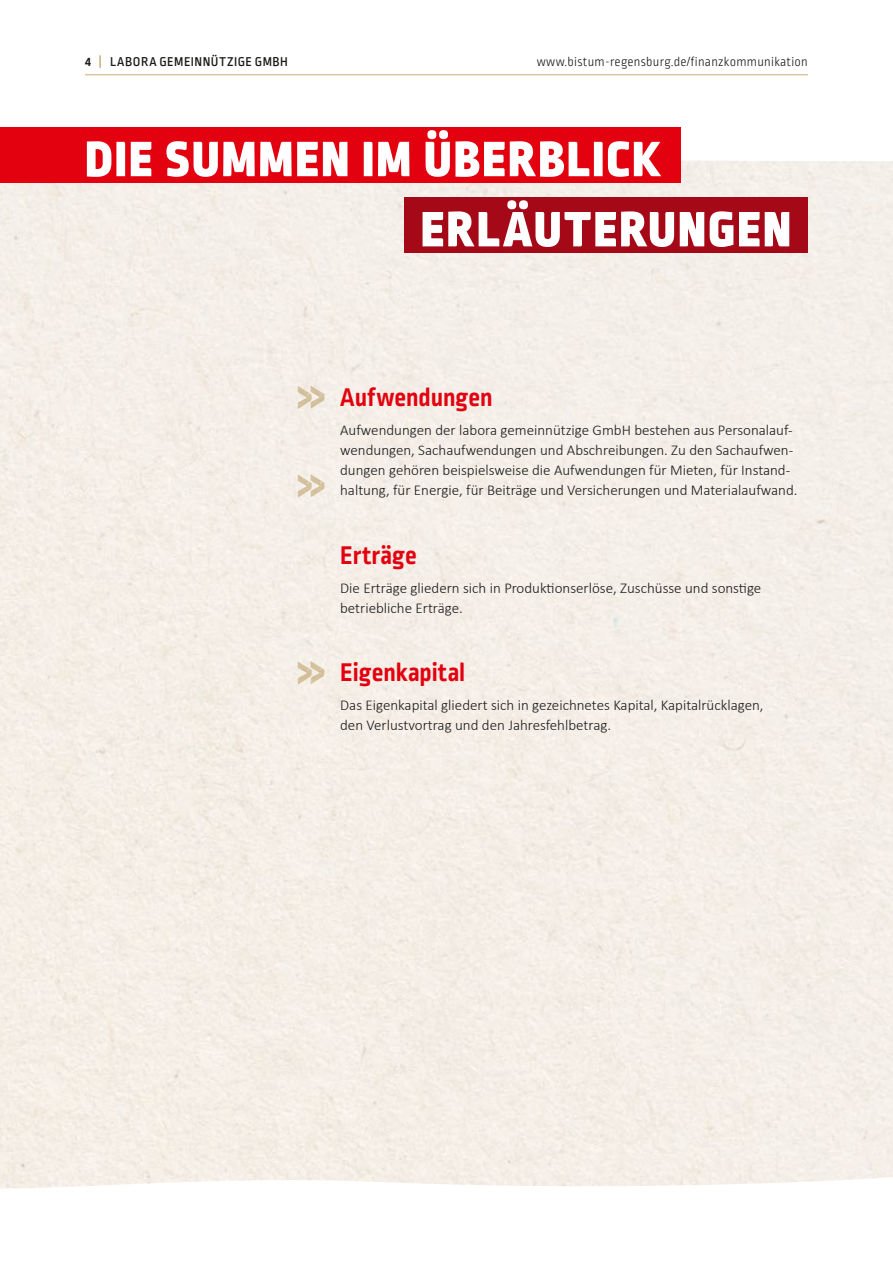
<style>
.page{position:relative;width:893px;height:1263px;background:#fff}
.page>*{position:absolute;margin:0;border:0;box-sizing:border-box;transform-origin:0 0}
.t1{font:900 52.5px/70.2px "Ropa Mix Pro";letter-spacing:.05em;color:#fff}
.t2{font:700 27px "Ropa Mix Pro";color:#e3000f}
.t3{font:300 15px/20.2px "Calibri";color:#1a1a18}
.t4{font:300 13.5px "Ropa Mix Pro";letter-spacing:.02em;color:#1a1a18}
.t5{font:500 13.5px "Ropa Mix Pro";letter-spacing:.035em;color:#1a1a18}
.s1{font-weight:700}
.s2{font-weight:700;color:#c7ac75}
</style>
<div class="page">
<hr style="left:85px;top:75px;width:723px;height:1px;background:#c7ac75">
<div style="left:0;top:157px;width:893px;height:1032px;background:#f4eee8"></div>
<div style="left:0;top:128px;width:680px;height:55px;background:#e3000f"></div>
<div style="left:404px;top:198px;width:404px;height:55px;background:#a50917"></div>
<svg style="left:298px;top:386px;width:26px;height:23px"></svg>
<svg style="left:298px;top:661px;width:26px;height:23px"></svg>
<svg style="left:298px;top:474px;width:26px;height:23px"></svg>
<p class="t5" style="left:85px;top:54px;width:204px"><span class="s1">4</span> <span class="s2">|</span> LABORA GEMEINNÜTZIGE GMBH</p>
<p class="t4" style="left:537px;top:55px;width:273px">www.bistum-regensburg.de/finanzkommunikation</p>
<h1 class="t1" style="left:421px;top:126px;width:371px;text-indent:-336px">DIE SUMMEN IM ÜBERBLICK<br>ERLÄUTERUNGEN</h1>
<h2 class="t2" style="left:340px;top:382px;width:154px">Aufwendungen</h2>
<p class="t3" style="left:340px;top:419px;width:459px">Aufwendungen der labora gemeinnützige GmbH bestehen aus Personalauf&shy;wendungen, Sachaufwendungen und Abschreibungen. Zu den Sachaufwen&shy;dungen gehören beispielsweise die Aufwendungen für Mieten, für Instand&shy;haltung, für Energie, für Beiträge und Versicherungen und Materialaufwand.</p>
<h2 class="t2" style="left:340px;top:540px;width:78px">Erträge</h2>
<p class="t3" style="left:340px;top:577px;width:423px">Die Erträge gliedern sich in Produktionserlöse, Zuschüsse und sonstige betriebliche Erträge.</p>
<h2 class="t2" style="left:340px;top:657px;width:127px">Eigenkapital</h2>
<p class="t3" style="left:340px;top:695px;width:425px">Das Eigenkapital gliedert sich in gezeichnetes Kapital, Kapitalrücklagen, den Verlustvortrag und den Jahresfehlbetrag.</p>
</div>
